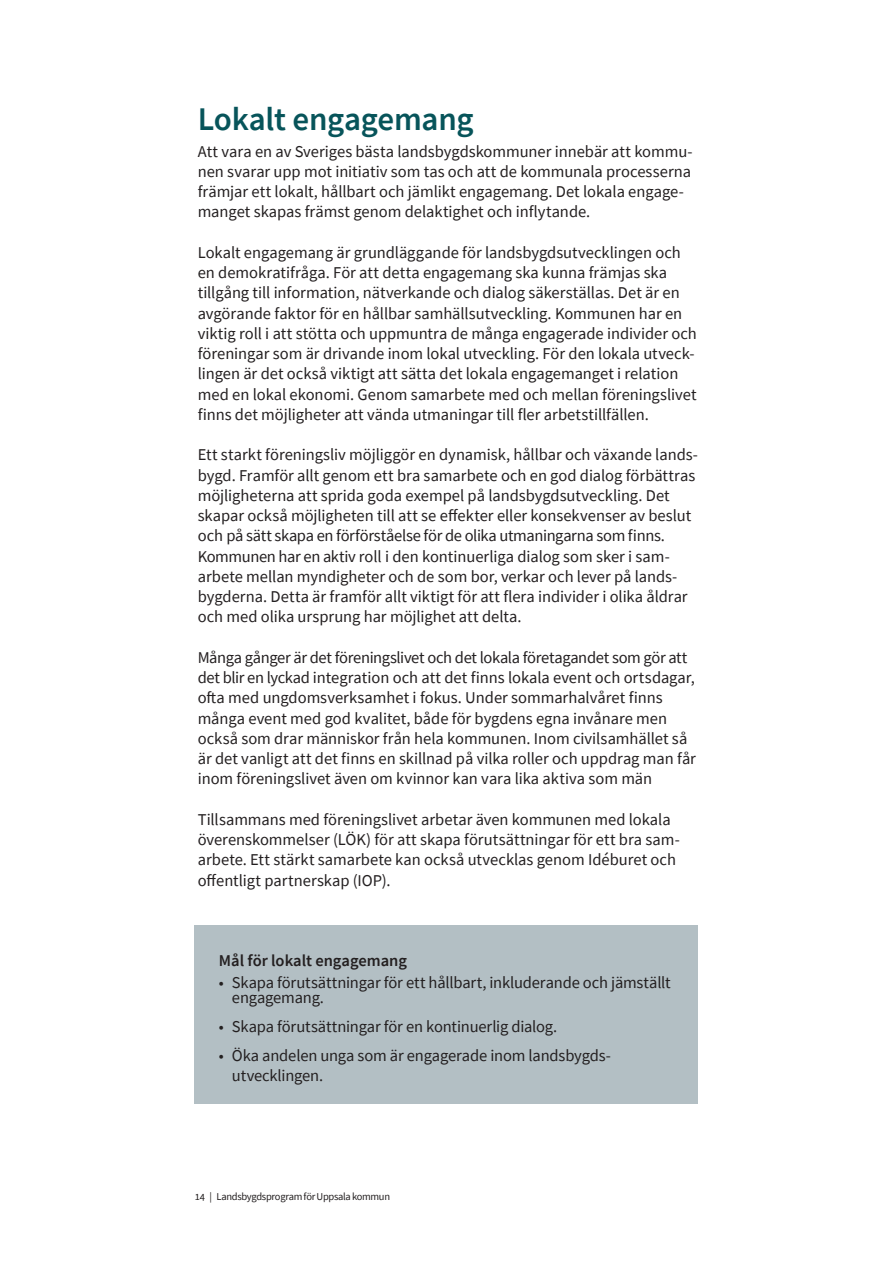
<style>
.page{position:relative;width:893px;height:1263px;background:#fff}
.page>*{position:absolute;margin:0;border:0;box-sizing:border-box;transform-origin:0 0}
.t1{font:600 33px "Source Sans Pro";letter-spacing:-.01em;color:#07545a}
.t2{font:16.5px/20.2px "Source Sans Pro";letter-spacing:-.005em;color:#231f20}
.t3{font:600 16.5px "Source Sans Pro";color:#231f20}
.t4{font:10.5px "Source Sans Pro";letter-spacing:-.03em;color:#231f20}
</style>
<div class="page">
<div style="left:195px;top:925px;width:503px;height:179px;background:#b3bfc4"></div>
<h1 class="t1" style="left:198px;top:97px;width:277px">Lokalt engagemang</h1>
<p class="t2" style="left:198px;top:141px;width:496px">Att vara en av Sveriges bästa landsbygdskommuner innebär att kommu&shy;nen svarar upp mot initiativ som tas och att de kommunala processerna främjar ett lokalt, hållbart och jämlikt engagemang. Det lokala engage&shy;manget skapas främst genom delaktighet och inflytande.</p>
<p class="t2" style="left:198px;top:242px;width:501px">Lokalt engagemang är grundläggande för landsbygdsutvecklingen och en demokratifråga. För att detta engagemang ska kunna främjas ska tillgång till information, nätverkande och dialog säkerställas. Det är en avgörande faktor för en hållbar samhällsutveckling. Kommunen har en viktig roll i att stötta och uppmuntra de många engagerade individer och föreningar som är drivande inom lokal utveckling. För den lokala utveck&shy;lingen är det också viktigt att sätta det lokala engagemanget i relation med en lokal ekonomi. Genom samarbete med och mellan föreningslivet finns det möjligheter att vända utmaningar till fler arbetstillfällen.</p>
<p class="t2" style="left:198px;top:445px;width:502px">Ett starkt föreningsliv möjliggör en dynamisk, hållbar och växande lands&shy;bygd. Framför allt genom ett bra samarbete och en god dialog förbättras möjligheterna att sprida goda exempel på landsbygdsutveckling. Det skapar också möjligheten till att se effekter eller konsekvenser av beslut och på sätt skapa en förförståelse för de olika utmaningarna som finns.<br>Kommunen har en aktiv roll i den kontinuerliga dialog som sker i sam&shy;arbete mellan myndigheter och de som bor, verkar och lever på lands&shy;bygderna. Detta är framför allt viktigt för att flera individer i olika åldrar och med olika ursprung har möjlighet att delta.</p>
<p class="t2" style="left:198px;top:647px;width:500px">Många gånger är det föreningslivet och det lokala företagandet som gör att det blir en lyckad integration och att det finns lokala event och ortsdagar, ofta med ungdomsverksamhet i fokus. Under sommarhalvåret finns många event med god kvalitet, både för bygdens egna invånare men också som drar människor från hela kommunen. Inom civilsamhället så är det vanligt att det finns en skillnad på vilka roller och uppdrag man får inom föreningslivet även om kvinnor kan vara lika aktiva som män</p>
<p class="t2" style="left:198px;top:809px;width:484px">Tillsammans med föreningslivet arbetar även kommunen med lokala överenskommelser (LÖK) för att skapa förutsättningar för ett bra sam&shy;arbete. Ett stärkt samarbete kan också utvecklas genom Idéburet och offentligt partnerskap (IOP).</p>
<p class="t3" style="left:219px;top:949px;width:189px">Mål för lokalt engagemang</p>
<p class="t2" style="left:232px;top:975px;width:440px;line-height:15px;text-indent:-13px">• Skapa förutsättningar för ett hållbart, inkluderande och jämställt engagemang.</p>
<p class="t2" style="left:219px;top:1016px;width:340px">• Skapa förutsättningar för en kontinuerlig dialog.</p>
<p class="t2" style="left:232px;top:1045px;width:379px;text-indent:-13px">• Öka andelen unga som är engagerade inom landsbygds&shy;utvecklingen.</p>
<p class="t4" style="left:195px;top:1189px;width:197px">14 | Landsbygdsprogram för Uppsala kommun</p>
</div>
